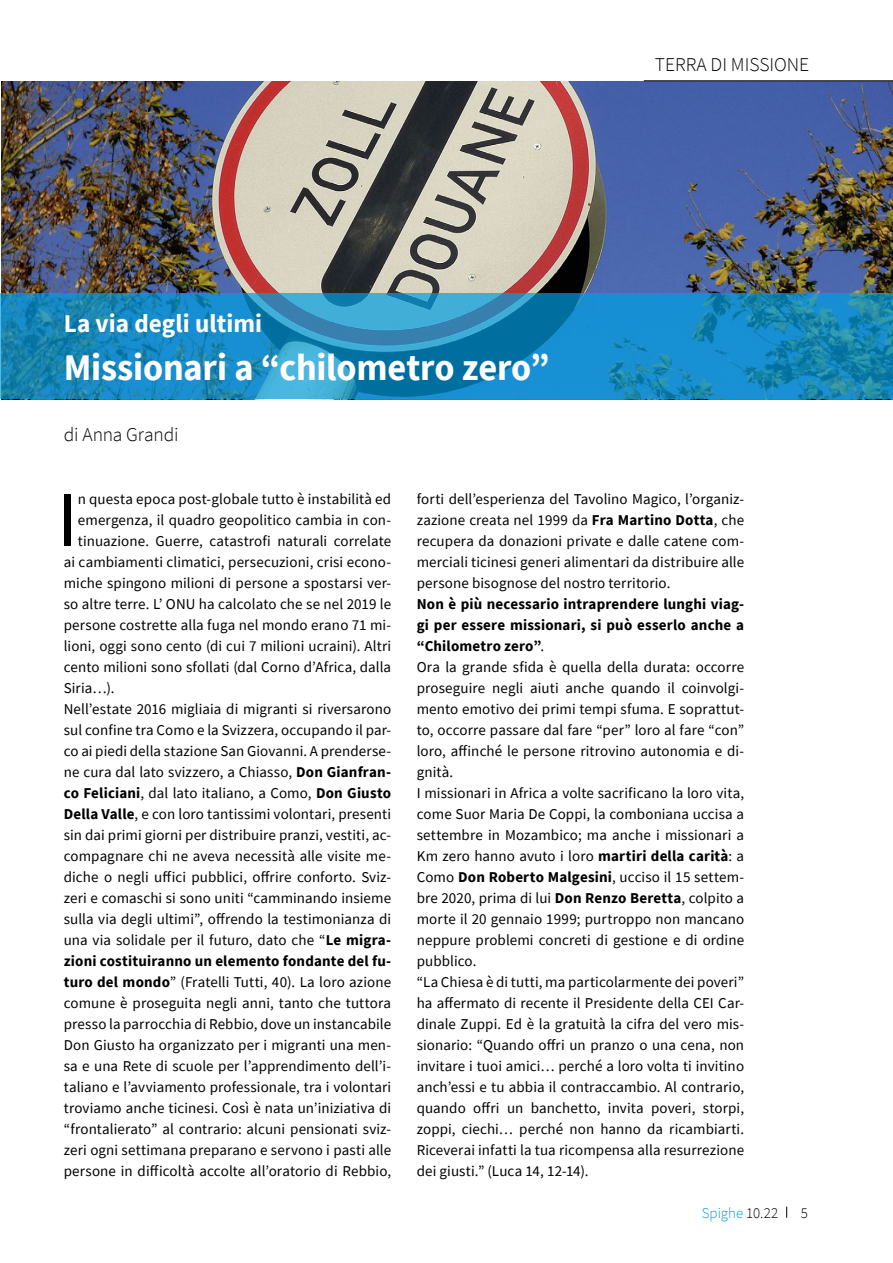
<style>
.page{position:relative;width:893px;height:1263px;background:#fff}
.page>*{position:absolute;margin:0;border:0;box-sizing:border-box;transform-origin:0 0}
.t1{font:79.05px "Source Sans Pro";color:#000}
.t2{font:700 37.5px "Source Sans Pro";letter-spacing:-.005em;color:#fff}
.t3{font:700 25.5px "Source Sans Pro";color:#fff}
.t4{font:300 19.5px "Source Sans Pro";color:#000}
.t5{font:15px/21px "Source Sans Pro";letter-spacing:.005em;color:#000;text-align:justify}
.t6{font:700 15px "Source Sans Pro";letter-spacing:.01em;color:#000}
.t7{font:300 15px "Source Sans Pro";color:#009fe3}
.t8{font:300 15px "Source Sans Pro";color:#000}
.s1{font-weight:700}
.s2{color:#000}
</style>
<div class="page">
<img style="left:1px;top:81px;width:892px;height:318px">
<svg style="left:0;top:293px;width:893px;height:105px;background:#1a8abe"></svg>
<hr style="left:644px;top:80px;width:249px;height:1px;background:#000">
<hr style="left:0;top:294px;width:1px;height:105px;background:#009fe3">
<h3 class="t3" style="left:64px;top:306px;width:200px">La via degli ultimi</h3>
<h2 class="t2" style="left:64px;top:342px;width:487px">Missionari a “chilometro zero”</h2>
<h3 class="t4" style="left:64px;top:422px;width:116px">di Anna Grandi</h3>
<h3 class="t4" style="left:655px;top:53px;width:156px">TERRA DI MISSIONE</h3>
<h1 class="t1" style="left:57px;top:469px;width:22px">I</h1>
<p class="t5" style="left:78px;top:488px;width:315px">n questa epoca post-globale tutto è instabilità ed</p>
<p class="t5" style="left:78px;top:509px;width:315px">emergenza, il quadro geopolitico cambia in con-</p>
<p class="t5" style="left:78px;top:530px;width:315px">tinuazione. Guerre, catastrofi naturali correlate</p>
<p class="t5" style="left:64px;top:551px;width:329px">ai cambiamenti climatici, persecuzioni, crisi econo-</p>
<p class="t5" style="left:64px;top:572px;width:329px">miche spingono milioni di persone a spostarsi ver-</p>
<p class="t5" style="left:64px;top:593px;width:329px">so altre terre. L’ ONU ha calcolato che se nel 2019 le</p>
<p class="t5" style="left:64px;top:614px;width:329px">persone costrette alla fuga nel mondo erano 71 mi-</p>
<p class="t5" style="left:64px;top:635px;width:329px">lioni, oggi sono cento (di cui 7 milioni ucraini). Altri</p>
<p class="t5" style="left:64px;top:656px;width:329px">cento milioni sono sfollati (dal Corno d’Africa, dalla</p>
<p class="t5" style="left:64px;top:677px;width:52px">Siria…).</p>
<p class="t5" style="left:64px;top:698px;width:329px">Nell’estate 2016 migliaia di migranti si riversarono</p>
<p class="t5" style="left:64px;top:719px;width:329px">sul confine tra Como e la Svizzera, occupando il par-</p>
<p class="t5" style="left:64px;top:740px;width:329px">co ai piedi della stazione San Giovanni. A prenderse-</p>
<p class="t5" style="left:64px;top:761px;width:329px">ne cura dal lato svizzero, a Chiasso, <span class="s1">Don Gianfran-</span></p>
<p class="t5" style="left:64px;top:782px;width:329px"><span class="s1">co Feliciani</span>, dal lato italiano, a Como, <span class="s1">Don Giusto</span></p>
<p class="t5" style="left:64px;top:803px;width:329px"><span class="s1">Della Valle</span>, e con loro tantissimi volontari, presenti</p>
<p class="t5" style="left:64px;top:824px;width:329px">sin dai primi giorni per distribuire pranzi, vestiti, ac-</p>
<p class="t5" style="left:64px;top:845px;width:329px">compagnare chi ne aveva necessità alle visite me-</p>
<p class="t5" style="left:64px;top:866px;width:329px">diche o negli uffici pubblici, offrire conforto. Sviz-</p>
<p class="t5" style="left:64px;top:887px;width:329px">zeri e comaschi si sono uniti “camminando insieme</p>
<p class="t5" style="left:64px;top:908px;width:329px">sulla via degli ultimi”, offrendo la testimonianza di</p>
<p class="t5" style="left:64px;top:929px;width:329px">una via solidale per il futuro, dato che “<span class="s1">Le migra-</span></p>
<p class="t6" style="left:64px;top:950px;width:329px">zioni costituiranno un elemento fondante del fu-</p>
<p class="t5" style="left:64px;top:971px;width:329px"><span class="s1">turo del mondo</span>” (Fratelli Tutti, 40). La loro azione</p>
<p class="t5" style="left:64px;top:992px;width:329px">comune è proseguita negli anni, tanto che tuttora</p>
<p class="t5" style="left:64px;top:1013px;width:329px">presso la parrocchia di Rebbio, dove un instancabile</p>
<p class="t5" style="left:64px;top:1034px;width:329px">Don Giusto ha organizzato per i migranti una men-</p>
<p class="t5" style="left:64px;top:1055px;width:329px">sa e una Rete di scuole per l’apprendimento dell’i-</p>
<p class="t5" style="left:64px;top:1076px;width:329px">taliano e l’avviamento professionale, tra i volontari</p>
<p class="t5" style="left:64px;top:1097px;width:329px">troviamo anche ticinesi. Così è nata un’iniziativa di</p>
<p class="t5" style="left:64px;top:1118px;width:329px">“frontalierato” al contrario: alcuni pensionati sviz-</p>
<p class="t5" style="left:64px;top:1139px;width:329px">zeri ogni settimana preparano e servono i pasti alle</p>
<p class="t5" style="left:64px;top:1160px;width:329px">persone in difficoltà accolte all’oratorio di Rebbio,</p>
<p class="t5" style="left:417px;top:488px;width:329px">forti dell’esperienza del Tavolino Magico, l’organiz&shy;zazione creata nel 1999 da <span class="s1">Fra Martino Dotta</span>, che recupera da donazioni private e dalle catene com&shy;merciali ticinesi generi alimentari da distribuire alle persone bisognose del nostro territorio.</p>
<p class="t5" style="left:417px;top:593px;width:329px;text-align:left"><span class="s1">Non è più necessario intraprendere lunghi viag&shy;gi per essere missionari, si può esserlo anche a “Chilometro zero”</span>.<br>Ora la grande sfida è quella della durata: occorre proseguire negli aiuti anche quando il coinvolgi&shy;mento emotivo dei primi tempi sfuma. E soprattut&shy;to, occorre passare dal fare “per” loro al fare “con” loro, affinché le persone ritrovino autonomia e di&shy;gnità.<br>I missionari in Africa a volte sacrificano la loro vita, come Suor Maria De Coppi, la comboniana uccisa a settembre in Mozambico; ma anche i missionari a Km zero hanno avuto i loro <span class="s1">martiri della carità</span>: a Como <span class="s1">Don Roberto Malgesini</span>, ucciso il 15 settem&shy;bre 2020, prima di lui <span class="s1">Don Renzo Beretta</span>, colpito a morte il 20 gennaio 1999; purtroppo non mancano neppure problemi concreti di gestione e di ordine pubblico.<br>“La Chiesa è di tutti, ma particolarmente dei poveri” ha affermato di recente il Presidente della CEI Car&shy;dinale Zuppi. Ed è la gratuità la cifra del vero mis&shy;sionario: “Quando offri un pranzo o una cena, non invitare i tuoi amici… perché a loro volta ti invitino anch’essi e tu abbia il contraccambio. Al contrario, quando offri un banchetto, invita poveri, storpi, zoppi, ciechi… perché non hanno da ricambiarti.<br>Riceverai infatti la tua ricompensa alla resurrezione dei giusti.” (Luca 14, 12-14).</p>
<p class="t7" style="left:702px;top:1204px;width:78px">Spighe <span class="s2">10.22</span></p>
<p class="t8" style="left:801px;top:1204px;width:9px">5</p>
</div>
